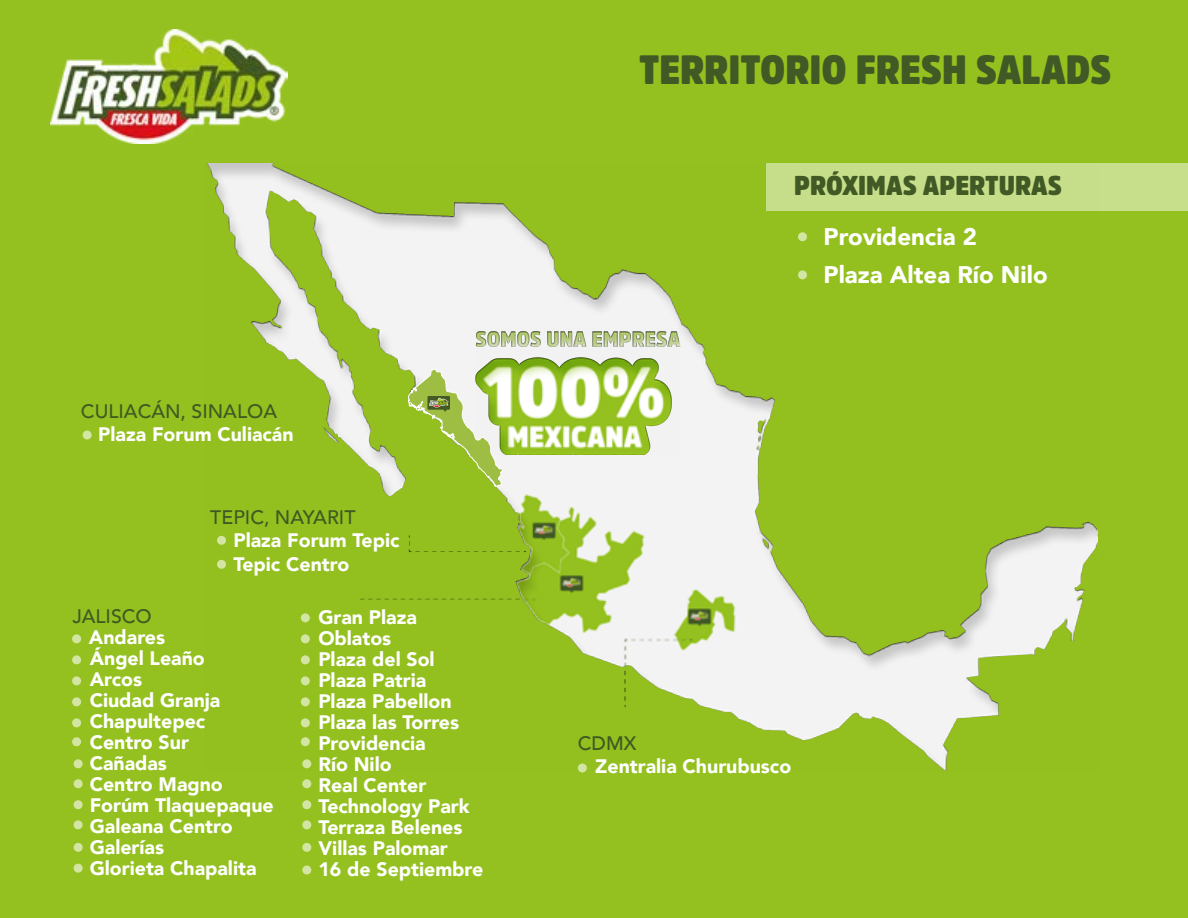
<style>
.page{position:relative;width:1188px;height:918px;background:#94c11f}
.page>*{position:absolute;margin:0;border:0;box-sizing:border-box;transform-origin:0 0}
.t1{font:900 40.5px "Amsi Pro Narw";color:#415925}
.t2{font:900 27px "Amsi Pro Narw";color:#415925}
.t3{font:900 24px/37.5px "Avenir";color:#fff}
.t4{font:900 19.5px/21px "Avenir";color:#fff}
.t5{font:500 19.5px "Avenir";color:#415924}
</style>
<div class="page">
<div style="left:56px;top:154px;width:1071px;height:734px;background:#000;opacity:.19"></div>
<svg style="left:72px;top:634px;width:9px;height:9px"></svg>
<div style="left:578px;top:764px;width:9px;height:8px;background:#d2e5a2;border-radius:50%"></div>
<svg style="left:217px;top:560px;width:9px;height:9px"></svg>
<div style="left:798px;top:232px;width:9px;height:9px;background:#d2e5a2;border-radius:50%"></div>
<div style="left:798px;top:270px;width:9px;height:9px;background:#d2e5a2;border-radius:50%"></div>
<svg style="left:217px;top:536px;width:9px;height:9px"></svg>
<svg style="left:83px;top:430px;width:9px;height:10px"></svg>
<svg style="left:301px;top:634px;width:9px;height:9px"></svg>
<svg style="left:72px;top:655px;width:9px;height:9px"></svg>
<svg style="left:301px;top:655px;width:9px;height:9px"></svg>
<svg style="left:72px;top:676px;width:9px;height:9px"></svg>
<svg style="left:301px;top:676px;width:9px;height:9px"></svg>
<svg style="left:72px;top:697px;width:9px;height:9px"></svg>
<svg style="left:301px;top:697px;width:9px;height:9px"></svg>
<svg style="left:72px;top:718px;width:9px;height:9px"></svg>
<svg style="left:301px;top:718px;width:9px;height:9px"></svg>
<svg style="left:72px;top:737px;width:9px;height:9px"></svg>
<svg style="left:301px;top:737px;width:9px;height:9px"></svg>
<svg style="left:74px;top:759px;width:9px;height:9px"></svg>
<svg style="left:302px;top:759px;width:9px;height:9px"></svg>
<svg style="left:74px;top:779px;width:9px;height:9px"></svg>
<svg style="left:302px;top:779px;width:9px;height:9px"></svg>
<svg style="left:74px;top:800px;width:9px;height:9px"></svg>
<svg style="left:302px;top:800px;width:9px;height:9px"></svg>
<svg style="left:74px;top:820px;width:9px;height:9px"></svg>
<svg style="left:302px;top:820px;width:9px;height:9px"></svg>
<svg style="left:74px;top:843px;width:9px;height:9px"></svg>
<svg style="left:302px;top:843px;width:9px;height:9px"></svg>
<img style="left:51px;top:30px;width:237px;height:114px">
<div style="left:766px;top:164px;width:422px;height:48px;background:#c6de89"></div>
<div style="left:451px;top:308px;width:256px;height:159px;background:#95c11f;opacity:.62"></div>
<div style="left:302px;top:866px;width:9px;height:8px;background:#d2e5a2;border-radius:50%"></div>
<svg style="left:74px;top:864px;width:9px;height:9px"></svg>
<svg style="left:408px;top:324px;width:96px;height:163px"></svg>
<svg style="left:301px;top:613px;width:9px;height:9px"></svg>
<p class="t5" style="left:81px;top:394px;width:198px">CULIACÁN, SINALOA</p>
<p class="t4" style="left:98px;top:423px;width:197px">Plaza Forum Culiacán</p>
<p class="t5" style="left:210px;top:500px;width:147px">TEPIC, NAYARIT</p>
<p class="t4" style="left:233px;top:528px;width:168px;line-height:23.4px">Plaza Forum Tepic<br>Tepic Centro</p>
<p class="t5" style="left:72px;top:599px;width:81px">JALISCO</p>
<p class="t4" style="left:89px;top:626px;width:186px">Andares<br>Ángel Leaño<br>Arcos<br>Ciudad Granja<br>Chapultepec<br>Centro Sur<br>Cañadas<br>Centro Magno<br>Forúm Tlaquepaque<br>Galeana Centro<br>Galerías<br>Glorieta Chapalita</p>
<p class="t4" style="left:318px;top:606px;width:167px">Gran Plaza<br>Oblatos<br>Plaza del Sol<br>Plaza Patria<br>Plaza Pabellon<br>Plaza las Torres<br>Providencia<br>Río Nilo<br>Real Center<br>Technology Park<br>Terraza Belenes<br>Villas Palomar<br>16 de Septiembre</p>
<h1 class="t1" style="left:639px;top:42px;width:474px">TERRITORIO FRESH SALADS</h1>
<h2 class="t2" style="left:794px;top:167px;width:269px">PRÓXIMAS APERTURAS</h2>
<p class="t3" style="left:824px;top:217px;width:226px">Providencia 2<br>Plaza Altea Río Nilo</p>
<p class="t5" style="left:578px;top:726px;width:60px">CDMX</p>
<p class="t4" style="left:595px;top:756px;width:198px">Zentralia Churubusco</p>
</div>
